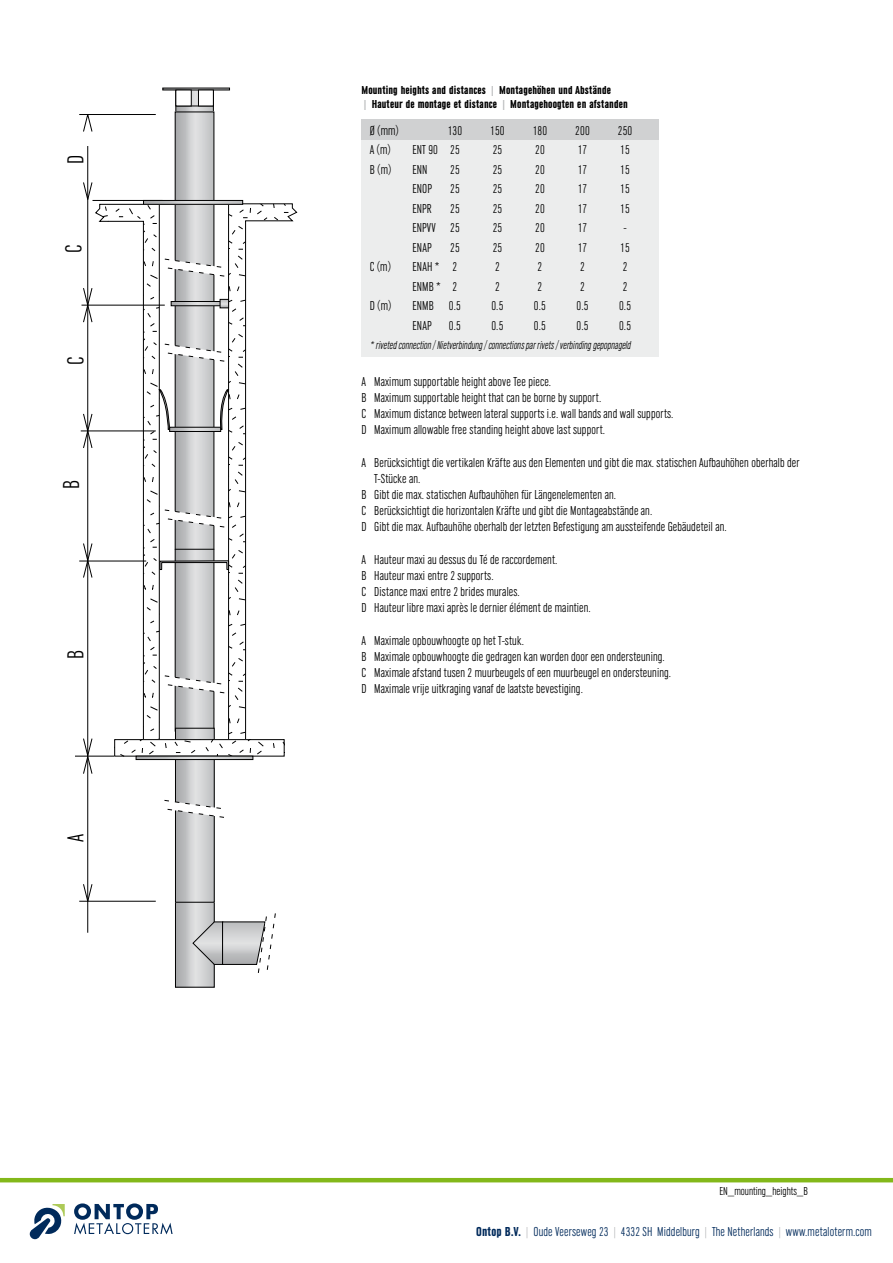
<style>
.page{position:relative;width:893px;height:1263px;background:#fff}
.page>*{position:absolute;margin:0;border:0;box-sizing:border-box;transform-origin:0 0}
.t1{font:300 24px "URW Grotesk Con";color:#000}
.t2{font:300 13.5px/16.2px "URW Grotesk Con";letter-spacing:.01em;color:#000}
.t3{font:300 13.5px "URW Grotesk Con";letter-spacing:.01em;color:#002a5b}
.t4{font:700 12px/14.4px "URW Grotesk Con";letter-spacing:.01em;color:#000}
.t5{font:italic 300 12px "URW Grotesk Con";color:#000;scale:.9 1}
.t6{font:300 12px "URW Grotesk Con";color:#000}
.s1{color:#b5b7b8}
.s2{font-weight:700}
</style>
<div class="page">
<hr style="left:0;top:1178px;width:893px;height:4px;background:#83b81a">
<svg style="left:30px;top:1204px;width:35px;height:35px"></svg>
<svg style="left:74px;top:1203px;width:99px;height:31px"></svg>
<div style="left:361px;top:119px;width:298px;height:21px;background:#d0d1d2"></div>
<div style="left:361px;top:140px;width:298px;height:217px;background:#eceded"></div>
<svg style="left:177px;top:904px;width:36px;height:81px"></svg>
<div style="left:175px;top:902px;width:40px;height:85px;border:1px solid #000"></div>
<svg style="left:177px;top:114px;width:35px;height:68px"></svg>
<svg style="left:192px;top:912px;width:84px;height:62px"></svg>
<hr style="left:79px;top:114px;width:77px;height:1px;background:#000">
<hr style="left:87px;top:146px;width:1px;height:787px;background:#000">
<hr style="left:79px;top:901px;width:77px;height:1px;background:#000">
<hr style="left:75px;top:756px;width:77px;height:1px;background:#000">
<hr style="left:81px;top:431px;width:75px;height:1px;background:#000">
<hr style="left:82px;top:305px;width:83px;height:1px;background:#000">
<hr style="left:79px;top:561px;width:67px;height:1px;background:#000">
<svg style="left:83px;top:115px;width:10px;height:17px"></svg>
<svg style="left:83px;top:883px;width:10px;height:21px"></svg>
<svg style="left:162px;top:87px;width:68px;height:26px"></svg>
<div style="left:198px;top:90px;width:15px;height:16px;background:#fff"></div>
<div style="left:198px;top:90px;width:16px;height:16px;border:1px solid #040404"></div>
<div style="left:176px;top:90px;width:15px;height:16px;background:#fff"></div>
<div style="left:175px;top:90px;width:17px;height:16px;border:1px solid #010101"></div>
<svg style="left:177px;top:774px;width:36px;height:126px"></svg>
<div style="left:175px;top:728px;width:40px;height:174px;border:1px solid #000"></div>
<svg style="left:164px;top:799px;width:60px;height:19px"></svg>
<svg style="left:83px;top:182px;width:215px;height:592px"></svg>
<hr style="left:175px;top:549px;width:39px;height:1px;background:#000">
<h1 class="t1" style="left:63px;top:164px;width:11px;rotate:-90deg">D</h1>
<h1 class="t1" style="left:61px;top:253px;width:10px;rotate:-90deg">C</h1>
<h1 class="t1" style="left:63px;top:365px;width:10px;rotate:-90deg">C</h1>
<h1 class="t1" style="left:59px;top:489px;width:10px;rotate:-90deg">B</h1>
<h1 class="t1" style="left:63px;top:659px;width:10px;rotate:-90deg">B</h1>
<h1 class="t1" style="left:63px;top:841px;width:10px;rotate:-90deg">A</h1>
<p class="t4" style="left:361px;top:83px;width:268px">Mounting heights and distances <span class="s1">|</span> Montagehöhen und Abstände<br><span class="s1">|</span> Hauteur de montage et distance <span class="s1">|</span> Montagehoogten en afstanden</p>
<p class="t2" style="left:370px;top:122px;width:30px">Ø (mm)</p>
<p class="t2" style="left:448px;top:122px;width:16px">130</p>
<p class="t2" style="left:490px;top:122px;width:16px">150</p>
<p class="t2" style="left:533px;top:122px;width:16px">180</p>
<p class="t2" style="left:575px;top:122px;width:16px">200</p>
<p class="t2" style="left:618px;top:122px;width:16px">250</p>
<p class="t2" style="left:370px;top:142px;width:22px">A (m)</p>
<p class="t2" style="left:412px;top:142px;width:49px">ENT 90 25</p>
<p class="t2" style="left:493px;top:142px;width:11px">25</p>
<p class="t2" style="left:535px;top:142px;width:11px">20</p>
<p class="t2" style="left:578px;top:142px;width:11px">17</p>
<p class="t2" style="left:620px;top:142px;width:11px">15</p>
<p class="t2" style="left:370px;top:161px;width:23px">B (m)</p>
<p class="t2" style="left:412px;top:161px;width:17px">ENN</p>
<p class="t2" style="left:450px;top:161px;width:11px">25</p>
<p class="t2" style="left:493px;top:161px;width:11px">25</p>
<p class="t2" style="left:535px;top:161px;width:11px">20</p>
<p class="t2" style="left:578px;top:161px;width:11px">17</p>
<p class="t2" style="left:620px;top:161px;width:11px">15</p>
<p class="t2" style="left:412px;top:181px;width:21px">ENOP</p>
<p class="t2" style="left:450px;top:181px;width:11px">25</p>
<p class="t2" style="left:493px;top:181px;width:11px">25</p>
<p class="t2" style="left:535px;top:181px;width:11px">20</p>
<p class="t2" style="left:578px;top:181px;width:11px">17</p>
<p class="t2" style="left:620px;top:181px;width:11px">15</p>
<p class="t2" style="left:412px;top:200px;width:21px">ENPR</p>
<p class="t2" style="left:450px;top:200px;width:11px">25</p>
<p class="t2" style="left:493px;top:200px;width:11px">25</p>
<p class="t2" style="left:535px;top:200px;width:11px">20</p>
<p class="t2" style="left:578px;top:200px;width:11px">17</p>
<p class="t2" style="left:620px;top:200px;width:11px">15</p>
<p class="t2" style="left:412px;top:220px;width:49px">ENPVV 25</p>
<p class="t2" style="left:493px;top:220px;width:11px">25</p>
<p class="t2" style="left:535px;top:220px;width:11px">20</p>
<p class="t2" style="left:578px;top:220px;width:11px">17</p>
<p class="t2" style="left:624px;top:220px;width:4px">-</p>
<p class="t2" style="left:412px;top:239px;width:21px">ENAP</p>
<p class="t2" style="left:450px;top:239px;width:11px">25</p>
<p class="t2" style="left:493px;top:239px;width:11px">25</p>
<p class="t2" style="left:535px;top:239px;width:11px">20</p>
<p class="t2" style="left:578px;top:239px;width:11px">17</p>
<p class="t2" style="left:620px;top:239px;width:11px">15</p>
<p class="t2" style="left:370px;top:259px;width:22px">C (m)</p>
<p class="t2" style="left:412px;top:259px;width:46px">ENAH * 2</p>
<p class="t2" style="left:495px;top:259px;width:6px">2</p>
<p class="t2" style="left:538px;top:259px;width:6px">2</p>
<p class="t2" style="left:580px;top:259px;width:6px">2</p>
<p class="t2" style="left:623px;top:259px;width:6px">2</p>
<p class="t2" style="left:412px;top:278px;width:46px">ENMB * 2</p>
<p class="t2" style="left:495px;top:278px;width:6px">2</p>
<p class="t2" style="left:538px;top:278px;width:6px">2</p>
<p class="t2" style="left:580px;top:278px;width:6px">2</p>
<p class="t2" style="left:623px;top:278px;width:6px">2</p>
<p class="t2" style="left:370px;top:298px;width:23px">D (m)</p>
<p class="t2" style="left:412px;top:298px;width:50px">ENMB 0.5</p>
<p class="t2" style="left:491px;top:298px;width:13px">0.5</p>
<p class="t2" style="left:534px;top:298px;width:13px">0.5</p>
<p class="t2" style="left:576px;top:298px;width:13px">0.5</p>
<p class="t2" style="left:619px;top:298px;width:13px">0.5</p>
<p class="t2" style="left:412px;top:317px;width:21px">ENAP</p>
<p class="t2" style="left:449px;top:317px;width:13px">0.5</p>
<p class="t2" style="left:491px;top:317px;width:13px">0.5</p>
<p class="t2" style="left:534px;top:317px;width:13px">0.5</p>
<p class="t2" style="left:576px;top:317px;width:13px">0.5</p>
<p class="t2" style="left:619px;top:317px;width:13px">0.5</p>
<p class="t5" style="left:370px;top:339px;width:293px">*rivetedconnection/Nietverbindung/connectionsparrivets/verbindinggepopnageld</p>
<p class="t2" style="left:361px;top:373px;width:313px">A Maximum supportable height above Tee piece.<br>B Maximum supportable height that can be borne by support.<br>C Maximum distance between lateral supports i.e. wall bands and wall supports.<br>D Maximum allowable free standing height above last support.</p>
<p class="t2" style="left:361px;top:454px;width:439px">A Berücksichtigt die vertikalen Kräfte aus den Elementen und gibt die max. statischen Aufbauhöhen oberhalb der</p>
<p class="t2" style="left:374px;top:470px;width:48px">T-Stücke an.</p>
<p class="t2" style="left:361px;top:487px;width:256px">B Gibt die max. statischen Aufbauhöhen für Längenelementen an.</p>
<p class="t2" style="left:361px;top:503px;width:292px">C Berücksichtigt die horizontalen Kräfte und gibt die Montageabstände an.</p>
<p class="t2" style="left:361px;top:519px;width:367px">D Gibt die max. Aufbauhöhe oberhalb der letzten Befestigung am aussteifende Gebäudeteil an.</p>
<p class="t2" style="left:361px;top:551px;width:231px">A Hauteur maxi au dessus du Té de raccordement.<br>B Hauteur maxi entre 2 supports.<br>C Distance maxi entre 2 brides murales.<br>D Hauteur libre maxi après le dernier élément de maintien.</p>
<p class="t2" style="left:361px;top:632px;width:311px">A Maximale opbouwhoogte op het T-stuk.<br>B Maximale opbouwhoogte die gedragen kan worden door een ondersteuning.<br>C Maximale afstand tusen 2 muurbeugels of een muurbeugel en ondersteuning.<br>D Maximale vrije uitkraging vanaf de laatste bevestiging.</p>
<p class="t6" style="left:719px;top:1185px;width:90px">EN_mounting_heights_B</p>
<p class="t3" style="left:476px;top:1224px;width:397px"><span class="s2">Ontop B.V.</span> <span class="s1">|</span> Oude Veerseweg 23 <span class="s1">|</span> 4332 SH Middelburg <span class="s1">|</span> The Netherlands <span class="s1">|</span> www.metaloterm.com</p>
</div>
